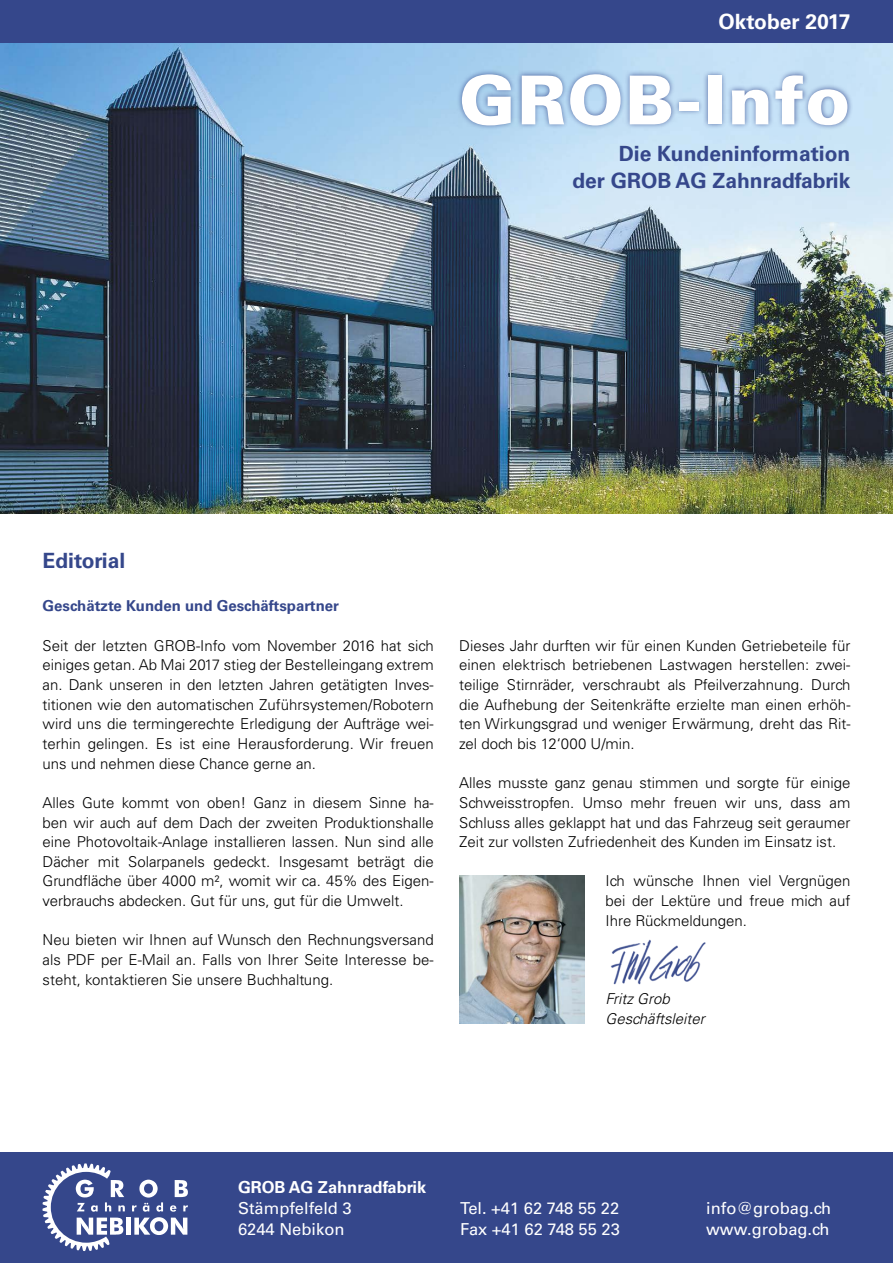
<style>
.page{position:relative;width:893px;height:1263px;background:#fff}
.page>*{position:absolute;margin:0;border:0;box-sizing:border-box;transform-origin:0 0}
.t1{font:900 67.5px "Univers LT Std";letter-spacing:.025em;color:#fff}
.t2{font:700 21px/27px "Univers LT Std";color:#35478b;text-align:right}
.t3{font:700 21px "Univers LT Std";color:#fff}
.t4{font:16.5px "Univers LT Std";color:#fff}
.t5{font:700 16.5px "Univers LT Std";color:#fff}
.t6{font:300 15px/19.6px "Univers LT Std";color:#000;text-align:justify}
.t7{font:700 15px "Univers LT Std";color:#35478b}
.t8{font:italic 300 15px/19.6px "Univers LT Std";color:#000}
</style>
<div class="page">
<img style="left:0;top:43px;width:893px;height:470px">
<div style="left:0;top:1151px;width:893px;height:112px;background:#35478b"></div>
<svg style="left:43px;top:1163px;width:82px;height:88px"></svg>
<div style="left:126px;top:1217px;width:5px;height:18px;background:#fff"></div>
<svg style="left:132px;top:1180px;width:56px;height:55px"></svg>
<div style="left:457px;top:69px;width:396px;height:62px;background:#35478b;opacity:.75"></div>
<div style="left:0;top:0;width:893px;height:43px;background:#35478b"></div>
<img style="left:611px;top:939px;width:95px;height:46px">
<img style="left:459px;top:875px;width:125px;height:149px">
<h2 class="t3" style="left:718px;top:9px;width:134px">Oktober 2017</h2>
<h2 class="t3" style="left:695px;top:9px;width:73px">Novem</h2>
<h2 class="t3" style="left:839px;top:9px;width:13px">4</h2>
<h1 class="t1" style="left:459px;top:58px;width:393px">GROB-Info</h1>
<h2 class="t2" style="left:572px;top:140px;width:279px">Die Kundeninformation<br>der GROB AG Zahnradfabrik</h2>
<h2 class="t2" style="left:43px;top:547px;width:84px">Editorial</h2>
<p class="t7" style="left:43px;top:597px;width:298px">Geschätzte Kunden und Geschäftspartner</p>
<p class="t6" style="left:43px;top:636px;width:393px">Seit der letzten GROB-Info vom November 2016 hat sich einiges getan. Ab Mai 2017 stieg der Bestelleingang extrem an. Dank unseren in den letzten Jahren getätigten Inves&shy;titionen wie den automatischen Zuführsystemen/Robotern wird uns die termingerechte Erledigung der Aufträge wei&shy;terhin gelingen. Es ist eine Herausforderung. Wir freuen uns und nehmen diese Chance gerne an.</p>
<p class="t6" style="left:43px;top:793px;width:393px">Alles Gute kommt von oben! Ganz in diesem Sinne ha&shy;ben wir auch auf dem Dach der zweiten Produktionshalle eine Photovoltaik-Anlage installieren lassen. Nun sind alle Dächer mit Solarpanels gedeckt. Insgesamt beträgt die Grundfläche über 4000 m², womit wir ca. 45% des Eigen&shy;verbrauchs abdecken. Gut für uns, gut für die Umwelt.</p>
<p class="t6" style="left:43px;top:930px;width:393px">Neu bieten wir Ihnen auf Wunsch den Rechnungsversand als PDF per E-Mail an. Falls von Ihrer Seite Interesse be&shy;steht, kontaktieren Sie unsere Buchhaltung.</p>
<p class="t6" style="left:459px;top:636px;width:393px">Dieses Jahr durften wir für einen Kunden Getriebeteile für einen elektrisch betriebenen Lastwagen herstellen: zwei&shy;teilige Stirnräder, verschraubt als Pfeilverzahnung. Durch die Aufhebung der Seitenkräfte erzielte man einen erhöh&shy;ten Wirkungsgrad und weniger Erwärmung, dreht das Rit&shy;zel doch bis 12‘000 U/min.</p>
<p class="t6" style="left:459px;top:773px;width:393px">Alles musste ganz genau stimmen und sorgte für einige Schweisstropfen. Umso mehr freuen wir uns, dass am Schluss alles geklappt hat und das Fahrzeug seit geraumer Zeit zur vollsten Zufriedenheit des Kunden im Einsatz ist.</p>
<p class="t6" style="left:605px;top:871px;width:246px">Ich wünsche Ihnen viel Vergnügen bei der Lektüre und freue mich auf Ihre Rückmeldungen.</p>
<p class="t8" style="left:605px;top:989px;width:101px">Fritz Grob<br>Geschäftsleiter</p>
<p class="t5" style="left:238px;top:1178px;width:190px">GROB AG Zahnradfabrik</p>
<p class="t4" style="left:238px;top:1199px;width:115px">Stämpfelfeld 3</p>
<p class="t4" style="left:460px;top:1199px;width:161px">Tel. +41 62 748 55 22</p>
<p class="t4" style="left:706px;top:1199px;width:127px">info@grobag.ch</p>
<p class="t4" style="left:238px;top:1220px;width:108px">6244 Nebikon</p>
<p class="t4" style="left:460px;top:1220px;width:161px">Fax +41 62 748 55 23</p>
<p class="t4" style="left:706px;top:1220px;width:125px">www.grobag.ch</p>
</div>
